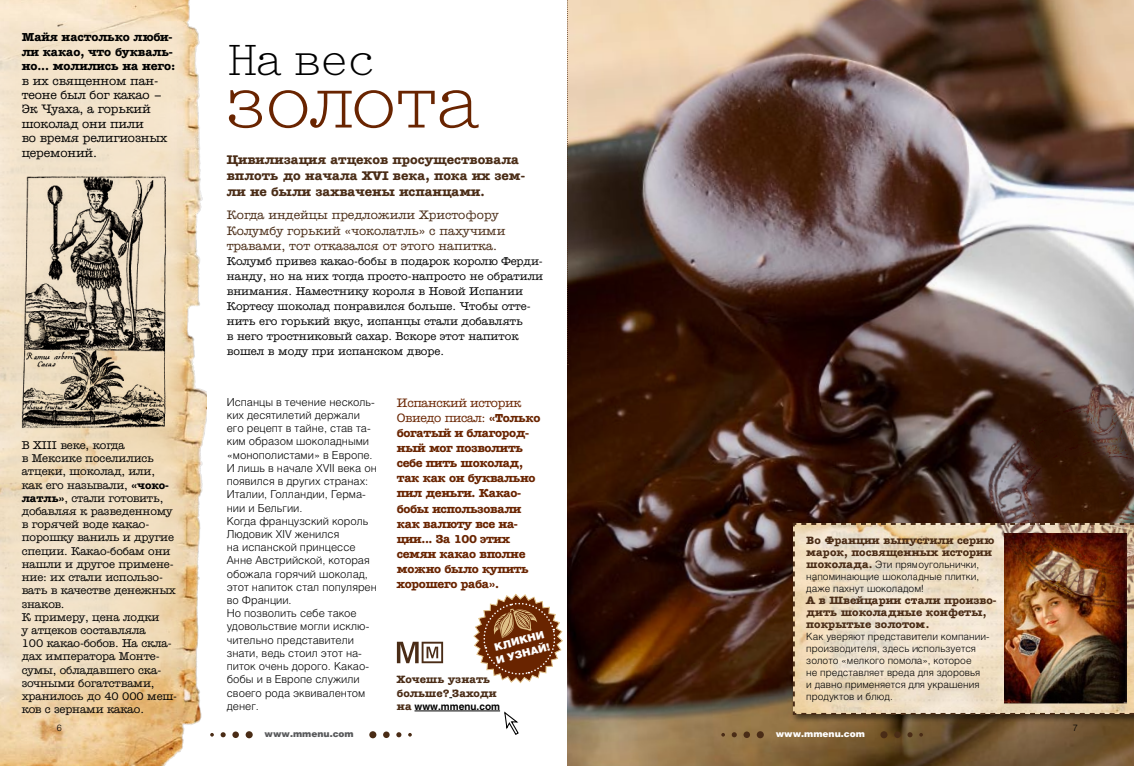
<style>
.page{position:relative;width:1134px;height:766px;background:#fff}
.page>*{position:absolute;margin:0;border:0;box-sizing:border-box;transform-origin:0 0}
.t1{font:69.4px "Jatran";letter-spacing:-.04em;color:#692400;scale:1.1 1}
.t2{font:40.9px "Jatran";color:#000;scale:1.1 1}
.t3{font:700 13px/16px "Secretary";color:#4a2c16}
.t4{font:700 12px/15px "Secretary";letter-spacing:-.03em;color:#692400}
.t5{font:12px/15.5px "Secretary";color:#4a2c16}
.t6{font:12px/14.4px "Secretary";letter-spacing:-.01em;color:#000}
.t7{font:700 12px/14.4px "Secretary";letter-spacing:-.01em;color:#000}
.t8{font:11px/13.2px "Secretary";letter-spacing:-.01em;color:#000}
.t9{font:300 11px/13.2px "Helios";color:#000}
.t10{font:700 11px/12px "Secretary";color:#4a2c16}
.t11{font:900 10.3px/13.4px "Helios";color:#fff}
.t12{font:300 10px/12px "Helios";color:#000;text-align:justify}
.t13{font:700 10px "Helios";color:#000}
.t14{font:900 9px "Helios";color:#58595b}
.t15{font:900 9px "Helios";color:#fff}
.t16{font:300 9px "Helios";color:#000}
.s1{font-weight:400}
.s2{font-weight:700}
.s3{font-family:"Secretary";font-weight:700;font-size:11px;color:#4a2c16}
.s4{font-family:"Secretary";font-size:11px;color:#4a2c16}
</style>
<div class="page">
<img style="left:369px;top:650px;width:152px;height:89px">
<img style="left:567px;top:0;width:567px;height:765px">
<img style="left:0;top:0;width:207px;height:765px">
<svg style="left:0;top:18px;width:185px;height:663px;background:#f0dec2"></svg>
<img style="left:0;top:158px;width:189px;height:285px">
<hr style="left:414px;top:710px;width:86px;height:1px;background:#000">
<svg style="left:397px;top:641px;width:46px;height:22px"></svg>
<svg style="left:503px;top:710px;width:17px;height:25px"></svg>
<div style="left:790px;top:520px;width:344px;height:207px;background:#000;opacity:.5"></div>
<svg style="left:792px;top:522px;width:342px;height:193px;background:#e4d3b9"></svg>
<svg style="left:567px;top:0;width:1px;height:365px"></svg>
<svg style="left:473px;top:593px;width:90px;height:90px"></svg>
<img style="left:1004px;top:654px;width:122px;height:49px">
<img style="left:927px;top:329px;width:207px;height:325px">
<div style="left:246px;top:731px;width:7px;height:7px;background:#4a2c16;border-radius:50%"></div>
<div style="left:232px;top:731px;width:7px;height:6px;background:#4a2c16;border-radius:50%"></div>
<svg style="left:221px;top:732px;width:5px;height:5px"></svg>
<svg style="left:210px;top:733px;width:4px;height:3px"></svg>
<div style="left:369px;top:731px;width:7px;height:7px;background:#4a2c16;border-radius:50%"></div>
<div style="left:383px;top:731px;width:7px;height:6px;background:#4a2c16;border-radius:50%"></div>
<svg style="left:396px;top:732px;width:5px;height:5px"></svg>
<svg style="left:408px;top:732px;width:4px;height:4px"></svg>
<div style="left:757px;top:731px;width:7px;height:7px;background:#4a2c16;border-radius:50%"></div>
<div style="left:743px;top:731px;width:7px;height:6px;background:#4a2c16;border-radius:50%"></div>
<svg style="left:732px;top:732px;width:5px;height:5px"></svg>
<svg style="left:721px;top:732px;width:4px;height:4px"></svg>
<div style="left:880px;top:731px;width:7px;height:7px;background:#4a2c16;border-radius:50%"></div>
<div style="left:894px;top:731px;width:7px;height:6px;background:#4a2c16;border-radius:50%"></div>
<svg style="left:907px;top:732px;width:5px;height:5px"></svg>
<svg style="left:919px;top:732px;width:4px;height:4px"></svg>
<p class="t7" style="left:22px;top:30px;width:155px">Майя настолько люби&shy;ли какао, что букваль&shy;но... молились на него:</p>
<p class="t6" style="left:22px;top:73px;width:147px">в их священном пан&shy;теоне был бог какао –<br>Эк Чуаха, а горький шоколад они пили<br>во время религиозных церемоний.</p>
<h2 class="t2" style="left:229px;top:36px;width:134px">На вес</h2>
<h1 class="t1" style="left:223px;top:62px;width:237px">золота</h1>
<p class="t3" style="left:227px;top:151px;width:300px">Цивилизация атцеков просуществовала вплоть до начала XVI века, пока их зем&shy;ли не были захвачены испанцами.</p>
<p class="t5" style="left:227px;top:207px;width:280px">Когда индейцы предложили Христофору<br>Колумбу горький «чоколатль» с пахучими травами, тот отказался от этого напитка.</p>
<p class="t8" style="left:227px;top:254px;width:318px;line-height:15px">Колумб привез какао-бобы в подарок королю Ферди&shy;нанду, но на них тогда просто-напросто не обратили внимания. Наместнику короля в Новой Испании Кортесу шоколад понравился больше. Чтобы отте&shy;нить его горький вкус, испанцы стали добавлять<br>в него тростниковый сахар. Вскоре этот напиток вошел в моду при испанском дворе.</p>
<p class="t9" style="left:227px;top:395px;width:152px">Испанцы в течение несколь&shy;ких десятилетий держали его рецепт в тайне, став та&shy;ким образом шоколадными «монополистами» в Европе.<br>И лишь в начале XVII века он появился в других странах:<br>Италии, Голландии, Герма&shy;нии и Бельгии.<br>Когда французский король<br>Людовик ХIV женился<br>на испанской принцессе<br>Анне Австрийской, которая обожала горячий шоколад, этот напиток стал популярен во Франции.<br>Но позволить себе такое удовольствие могли исклю&shy;чительно представители знати, ведь стоил этот на&shy;питок очень дорого. Какао&shy;бобы и в Европе служили своего рода эквивалентом денег.</p>
<p class="t4" style="left:397px;top:395px;width:145px"><span class="s1">Испанский историк<br>Овиедо писал:</span> «Только богатый и благород&shy;ный мог позволить себе пить шоколад, так как он буквально пил деньги. Какао&shy;бобы использовали как валюту все на&shy;ции... За 100 этих семян какао вполне можно было купить хорошего раба».</p>
<p class="t14" style="left:265px;top:727px;width:91px">www.mmenu.com</p>
<p class="t15" style="left:776px;top:727px;width:91px">www.mmenu.com</p>
<p class="t8" style="left:22px;top:438px;width:157px">В XIII веке, когда<br>в Мексике поселились атцеки, шоколад, или, как его называли, <span class="s2">«чоко&shy;латль»</span>, стали готовить, добавляя к разведенному в горячей воде какао&shy;порошку ваниль и другие специи. Какао-бобам они нашли и другое примене&shy;ние: их стали использо&shy;вать в качестве денежных знаков.<br>К примеру, цена лодки<br>у атцеков составляла<br>100 какао-бобов. На скла&shy;дах императора Монте&shy;сумы, обладавшего ска&shy;зочными богатствами, хранилось до 40 000 меш&shy;ков с зернами какао.</p>
<p class="t10" style="left:806px;top:533px;width:189px">Во Франции выпустили серию марок, посвященных истории</p>
<p class="t12" style="left:806px;top:557px;width:175px"><span class="s3">шоколада.</span> Эти прямоугольнички, напоминающие шоколадные плитки, даже пахнут шоколадом!</p>
<p class="t10" style="left:806px;top:593px;width:192px">А в Швейцарии стали произво&shy;дить шоколадные конфеты, покрытые золотом.</p>
<p class="t12" style="left:806px;top:629px;width:185px;text-align:left">Как уверяют представители компании&shy;производителя, здесь используется золото «мелкого помола», которое<br>не представляет вреда для здоровья<br>и давно применяется для украшения продуктов и блюд.</p>
<p class="t11" style="left:491px;top:640px;width:57px;rotate:-15deg">кликни и узнай!</p>
<p class="t10" style="left:397px;top:672px;width:101px;line-height:13.2px">Хочешь узнать больше? Заходи</p>
<p class="t13" style="left:397px;top:700px;width:105px"><span class="s4">на</span> www.mmenu.com</p>
<p class="t16" style="left:57px;top:722px;width:7px">6</p>
<p class="t16" style="left:1073px;top:722px;width:7px">7</p>
</div>
